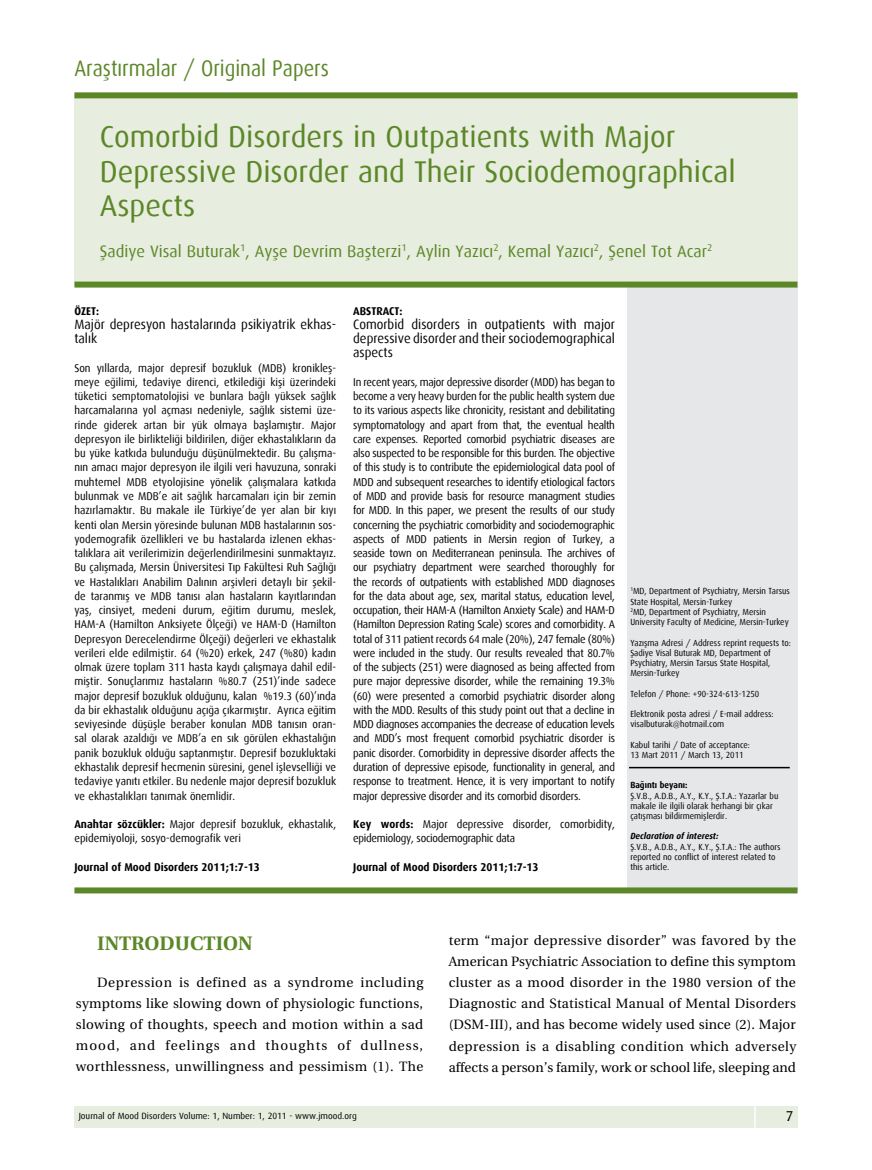
<style>
.page{position:relative;width:872px;height:1170px;background:#fff}
.page>*{position:absolute;margin:0;border:0;box-sizing:border-box;transform-origin:0 0}
.t1{font:30px/34.5px "Dax";color:#5c8727}
.t2{font:22.5px "Dax";color:#5c8727;scale:.9 1}
.t3{font:19.5px "Utopia Bold Tr";color:#5c8727}
.t4{font:16.5px "Dax";color:#5c8727}
.t5{font:14.25px "Dax";color:#000}
.t6{font:13.5px/21px "Utopia Medium Tr";letter-spacing:.025em;color:#000;text-align:justify}
.t7{font:13.5px/14.2px "Dax";color:#000;scale:.95 1}
.t8{font:11.25px/14.2px "Dax";letter-spacing:-.01em;color:#000;text-align:justify;scale:.95 1}
.t9{font:700 11.25px "Dax";color:#000;scale:.95 1}
.t10{font:9px "Dax";color:#000}
.t11{font:8.85px/10.2px "Dax";color:#000;scale:.95 1}
.t12{font:italic 700 8.85px "Dax";color:#000;scale:.95 1}
.t13{font:700 8.85px "Dax";color:#000;scale:.95 1}
.s1{font-weight:700}
</style>
<div class="page">
<div style="left:74px;top:1106px;width:723px;height:21px;background:#e7eddf"></div>
<svg style="left:754px;top:1106px;width:1px;height:21px"></svg>
<div style="left:74px;top:95px;width:723px;height:187px;background:#e7eddf"></div>
<div style="left:627px;top:286px;width:170px;height:603px;background:#e6e7e8"></div>
<div style="left:74px;top:281px;width:723px;height:6px;background:#5c8727"></div>
<div style="left:74px;top:887px;width:723px;height:6px;background:#5c8727"></div>
<div style="left:74px;top:92px;width:723px;height:6px;background:#5c8727"></div>
<hr style="left:629px;top:766px;width:160px;height:2px;background:#000">
<h2 class="t2" style="left:74px;top:56px;width:284px">Araştırmalar / Original Papers</h2>
<h1 class="t1" style="left:100px;top:120px;width:637px">Comorbid Disorders in Outpatients with Major<br>Depressive Disorder and Their Sociodemographical<br>Aspects</h1>
<h3 class="t4" style="left:100px;top:242px;width:614px">Şadiye Visal Buturak<sup>1</sup>, Ayşe Devrim Başterzi<sup>1</sup>, Aylin Yazıcı<sup>2</sup>, Kemal Yazıcı<sup>2</sup>, Şenel Tot Acar<sup>2</sup></h3>
<p class="t9" style="left:74px;top:304px;width:27px">ÖZET:</p>
<p class="t7" style="left:74px;top:317px;width:277px">Majör depresyon hastalarında psikiyatrik ekhas&shy;talık</p>
<p class="t8" style="left:74px;top:361px;width:277px">Son yıllarda, major depresif bozukluk (MDB) kronikleş&shy;meye eğilimi, tedaviye direnci, etkilediği kişi üzerindeki tüketici semptomatolojisi ve bunlara bağlı yüksek sağlık harcamalarına yol açması nedeniyle, sağlık sistemi üze&shy;rinde giderek artan bir yük olmaya başlamıştır. Major depresyon ile birlikteliği bildirilen, diğer ekhastalıkların da bu yüke katkıda bulunduğu düşünülmektedir. Bu çalışma&shy;nın amacı major depresyon ile ilgili veri havuzuna, sonraki muhtemel MDB etyolojisine yönelik çalışmalara katkıda bulunmak ve MDB’e ait sağlık harcamaları için bir zemin hazırlamaktır. Bu makale ile Türkiye’de yer alan bir kıyı kenti olan Mersin yöresinde bulunan MDB hastalarının sos&shy;yodemografik özellikleri ve bu hastalarda izlenen ekhas&shy;talıklara ait verilerimizin değerlendirilmesini sunmaktayız.<br>Bu çalışmada, Mersin Üniversitesi Tıp Fakültesi Ruh Sağlığı ve Hastalıkları Anabilim Dalının arşivleri detaylı bir şekil&shy;de taranmış ve MDB tanısı alan hastaların kayıtlarından yaş, cinsiyet, medeni durum, eğitim durumu, meslek, HAM-A (Hamilton Anksiyete Ölçeği) ve HAM-D (Hamilton Depresyon Derecelendirme Ölçeği) değerleri ve ekhastalık verileri elde edilmiştir. 64 (%20) erkek, 247 (%80) kadın olmak üzere toplam 311 hasta kaydı çalışmaya dahil edil&shy;miştir. Sonuçlarımız hastaların %80.7 (251)’inde sadece major depresif bozukluk olduğunu, kalan %19.3 (60)’ında da bir ekhastalık olduğunu açığa çıkarmıştır. Ayrıca eğitim seviyesinde düşüşle beraber konulan MDB tanısın oran&shy;sal olarak azaldığı ve MDB’a en sık görülen ekhastalığın panik bozukluk olduğu saptanmıştır. Depresif bozukluktaki ekhastalık depresif hecmenin süresini, genel işlevselliği ve tedaviye yanıtı etkiler. Bu nedenle major depresif bozukluk ve ekhastalıkları tanımak önemlidir.</p>
<p class="t8" style="left:74px;top:817px;width:277px"><span class="s1">Anahtar sözcükler:</span> Major depresif bozukluk, ekhastalık, epidemiyoloji, sosyo-demografik veri</p>
<p class="t9" style="left:74px;top:860px;width:197px">Journal of Mood Disorders 2011;1:7-13</p>
<p class="t9" style="left:353px;top:304px;width:53px">ABSTRACT:</p>
<p class="t7" style="left:353px;top:317px;width:277px;text-align:justify">Comorbid disorders in outpatients with major depressive disorder and their sociodemographical aspects</p>
<p class="t8" style="left:353px;top:375px;width:277px">In recent years, major depressive disorder (MDD) has began to become a very heavy burden for the public health system due to its various aspects like chronicity, resistant and debilitating symptomatology and apart from that, the eventual health care expenses. Reported comorbid psychiatric diseases are also suspected to be responsible for this burden. The objective of this study is to contribute the epidemiological data pool of MDD and subsequent researches to identify etiological factors of MDD and provide basis for resource managment studies for MDD. In this paper, we present the results of our study concerning the psychiatric comorbidity and sociodemographic aspects of MDD patients in Mersin region of Turkey, a seaside town on Mediterranean peninsula. The archives of our psychiatry department were searched thoroughly for the records of outpatients with established MDD diagnoses for the data about age, sex, marital status, education level, occupation, their HAM-A (Hamilton Anxiety Scale) and HAM-D (Hamilton Depression Rating Scale) scores and comorbidity. A total of 311 patient records 64 male (20%), 247 female (80%) were included in the study. Our results revealed that 80.7% of the subjects (251) were diagnosed as being affected from pure major depressive disorder, while the remaining 19.3% (60) were presented a comorbid psychiatric disorder along with the MDD. Results of this study point out that a decline in MDD diagnoses accompanies the decrease of education levels and MDD’s most frequent comorbid psychiatric disorder is panic disorder. Comorbidity in depressive disorder affects the duration of depressive episode, functionality in general, and response to treatment. Hence, it is very important to notify major depressive disorder and its comorbid disorders.</p>
<p class="t8" style="left:353px;top:817px;width:277px"><span class="s1">Key words:</span> Major depressive disorder, comorbidity, epidemiology, sociodemographic data</p>
<p class="t9" style="left:353px;top:860px;width:197px">Journal of Mood Disorders 2011;1:7-13</p>
<p class="t11" style="left:630px;top:586px;width:169px"><sup>1</sup>MD, Department of Psychiatry, Mersin Tarsus State Hospital, Mersin-Turkey<br><sup>2</sup>MD, Department of Psychiatry, Mersin University Faculty of Medicine, Mersin-Turkey</p>
<p class="t11" style="left:630px;top:637px;width:170px">Yazışma Adresi / Address reprint requests to:<br>Şadiye Visal Buturak MD, Department of Psychiatry, Mersin Tarsus State Hospital, Mersin-Turkey</p>
<p class="t11" style="left:630px;top:688px;width:137px">Telefon / Phone: +90-324-613-1250</p>
<p class="t11" style="left:630px;top:708px;width:152px">Elektronik posta adresi / E-mail address: visalbuturak@hotmail.com</p>
<p class="t11" style="left:630px;top:739px;width:127px">Kabul tarihi / Date of acceptance:<br>13 Mart 2011 / March 13, 2011</p>
<p class="t13" style="left:630px;top:780px;width:62px">Bağıntı beyanı:</p>
<p class="t11" style="left:630px;top:790px;width:157px">Ş.V.B., A.D.B., A.Y., K.Y., Ş.T.A.: Yazarlar bu makale ile ilgili olarak herhangi bir çıkar çatışması bildirmemişlerdir.</p>
<p class="t12" style="left:630px;top:831px;width:94px">Declaration of interest:</p>
<p class="t11" style="left:630px;top:841px;width:159px">Ş.V.B., A.D.B., A.Y., K.Y., Ş.T.A.: The authors reported no conflict of interest related to this article.</p>
<h3 class="t3" style="left:97px;top:931px;width:157px">INTRODUCTION</h3>
<p class="t6" style="left:76px;top:972px;width:349px;text-indent:21px">Depression is defined as a syndrome including symptoms like slowing down of physiologic functions, slowing of thoughts, speech and motion within a sad mood, and feelings and thoughts of dullness, worthlessness, unwillingness and pessimism (1). The</p>
<p class="t6" style="left:449px;top:930px;width:349px">term “major depressive disorder” was favored by the American Psychiatric Association to define this symptom cluster as a mood disorder in the 1980 version of the Diagnostic and Statistical Manual of Mental Disorders (DSM-III), and has become widely used since (2). Major depression is a disabling condition which adversely affects a person’s family, work or school life, sleeping and</p>
<p class="t10" style="left:79px;top:1111px;width:279px">Journal of Mood Disorders Volume: 1, Number: 1, 2011 - www.jmood.org</p>
<p class="t5" style="left:785px;top:1108px;width:9px">7</p>
</div>
